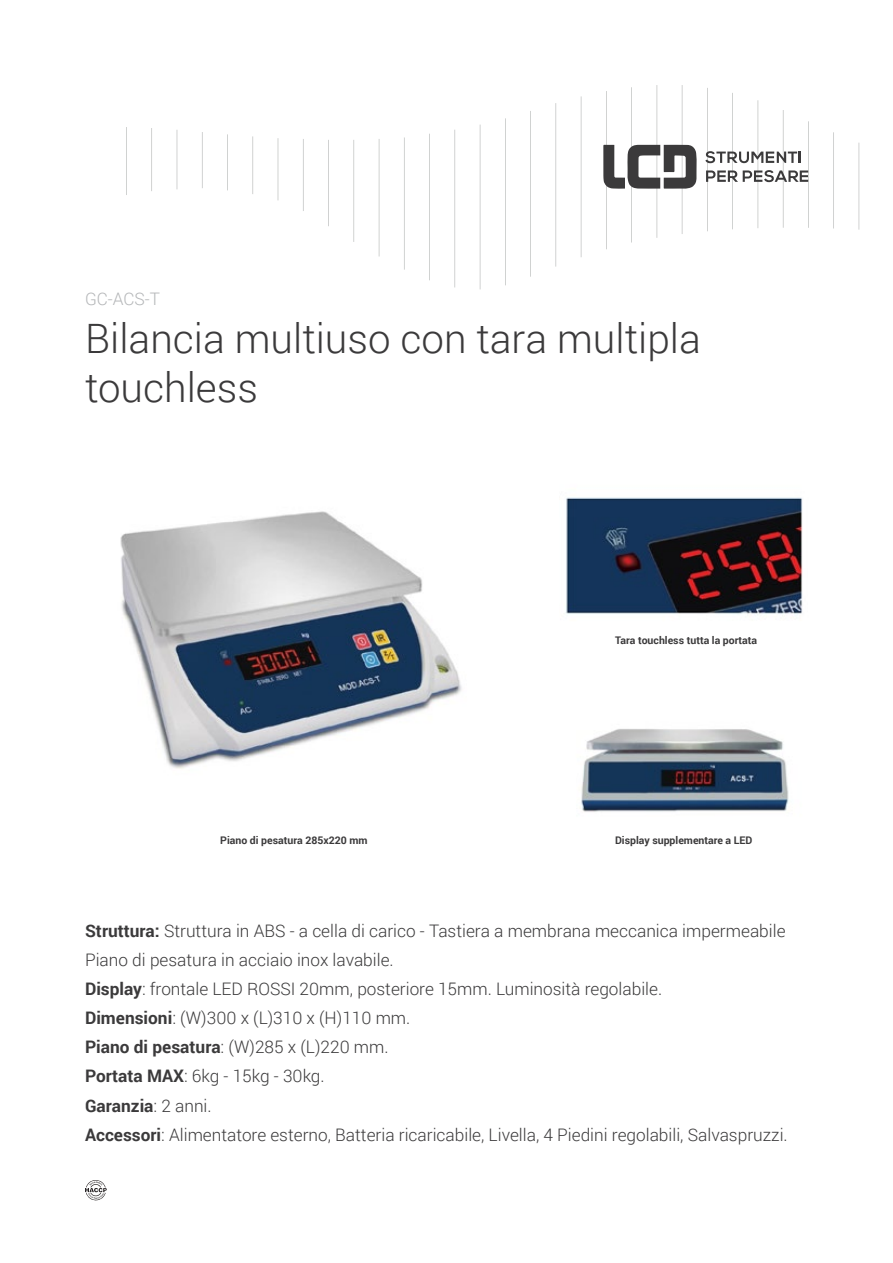
<style>
.page{position:relative;width:893px;height:1263px;background:#fff}
.page>*{position:absolute;margin:0;border:0;box-sizing:border-box;transform-origin:0 0}
.t1{font:300 40.5px/48.6px "Roboto";color:#3b3a3b}
.t2{font:300 17.25px/29.1px "Roboto";color:#3b3a3b}
.t3{font:300 17.25px "Roboto";color:#b4b6b8}
.t4{font:700 10.5px "Roboto";color:#3b3a3b}
.s1{font-weight:700}
</style>
<div class="page">
<img style="left:581px;top:729px;width:208px;height:83px">
<hr style="left:202px;top:132px;width:1px;height:56px;background:#bbbdbc">
<hr style="left:177px;top:130px;width:1px;height:59px;background:#bbbdbc">
<hr style="left:227px;top:134px;width:1px;height:56px;background:#bbbdbc">
<hr style="left:151px;top:128px;width:1px;height:63px;background:#bbbdbc">
<hr style="left:252px;top:136px;width:1px;height:58px;background:#bbbdbc">
<hr style="left:126px;top:127px;width:1px;height:68px;background:#bbbdbc">
<hr style="left:278px;top:138px;width:1px;height:62px;background:#bbbdbc">
<hr style="left:303px;top:139px;width:1px;height:72px;background:#bbbdbc">
<hr style="left:328px;top:140px;width:1px;height:86px;background:#bbbdbc">
<hr style="left:783px;top:110px;width:1px;height:118px;background:#bbbdbc">
<hr style="left:808px;top:121px;width:1px;height:107px;background:#bbbdbc">
<hr style="left:758px;top:100px;width:1px;height:128px;background:#bbbdbc">
<hr style="left:833px;top:132px;width:1px;height:96px;background:#bbbdbc">
<hr style="left:732px;top:93px;width:1px;height:136px;background:#bbbdbc">
<hr style="left:859px;top:143px;width:1px;height:87px;background:#bbbdbc">
<hr style="left:707px;top:88px;width:1px;height:143px;background:#bbbdbc">
<hr style="left:682px;top:85px;width:1px;height:149px;background:#bbbdbc">
<hr style="left:657px;top:85px;width:1px;height:153px;background:#bbbdbc">
<hr style="left:353px;top:140px;width:1px;height:102px;background:#bbbdbc">
<hr style="left:631px;top:87px;width:1px;height:155px;background:#bbbdbc">
<hr style="left:606px;top:91px;width:1px;height:158px;background:#bbbdbc">
<hr style="left:379px;top:139px;width:1px;height:117px;background:#bbbdbc">
<hr style="left:581px;top:96px;width:1px;height:161px;background:#bbbdbc">
<hr style="left:555px;top:103px;width:1px;height:164px;background:#bbbdbc">
<hr style="left:404px;top:137px;width:1px;height:133px;background:#bbbdbc">
<hr style="left:530px;top:111px;width:1px;height:166px;background:#bbbdbc">
<hr style="left:429px;top:134px;width:1px;height:146px;background:#bbbdbc">
<hr style="left:505px;top:118px;width:1px;height:167px;background:#bbbdbc">
<hr style="left:454px;top:130px;width:1px;height:157px;background:#bbbdbc">
<hr style="left:480px;top:125px;width:1px;height:164px;background:#bbbdbc">
<svg style="left:705px;top:151px;width:96px;height:12px"></svg>
<svg style="left:706px;top:170px;width:102px;height:12px"></svg>
<svg style="left:603px;top:145px;width:94px;height:44px"></svg>
<svg style="left:85px;top:1180px;width:22px;height:20px"></svg>
<img style="left:120px;top:511px;width:342px;height:258px">
<img style="left:565px;top:497px;width:238px;height:118px">
<p class="t3" style="left:85px;top:287px;width:77px">GC-ACS-T</p>
<h1 class="t1" style="left:85px;top:313px;width:617px">Bilancia multiuso con tara multipla touchless</h1>
<p class="t4" style="left:220px;top:833px;width:149px">Piano di pesatura 285x220 mm</p>
<p class="t4" style="left:615px;top:633px;width:144px">Tara touchless tutta la portata</p>
<p class="t4" style="left:615px;top:833px;width:139px">Display supplementare a LED</p>
<p class="t2" style="left:85px;top:915px;width:704px"><span class="s1">Struttura:</span> Struttura in ABS - a cella di carico - Tastiera a membrana meccanica impermeabile Piano di pesatura in acciaio inox lavabile.<br><span class="s1">Display</span>: frontale LED ROSSI 20mm, posteriore 15mm. Luminosità regolabile.<br><span class="s1">Dimensioni</span>: (W)300 x (L)310 x (H)110 mm.<br><span class="s1">Piano di pesatura</span>: (W)285 x (L)220 mm.<br><span class="s1">Portata MAX</span>: 6kg - 15kg - 30kg.<br><span class="s1">Garanzia</span>: 2 anni.<br><span class="s1">Accessori</span>: Alimentatore esterno, Batteria ricaricabile, Livella, 4 Piedini regolabili, Salvaspruzzi.</p>
</div>
